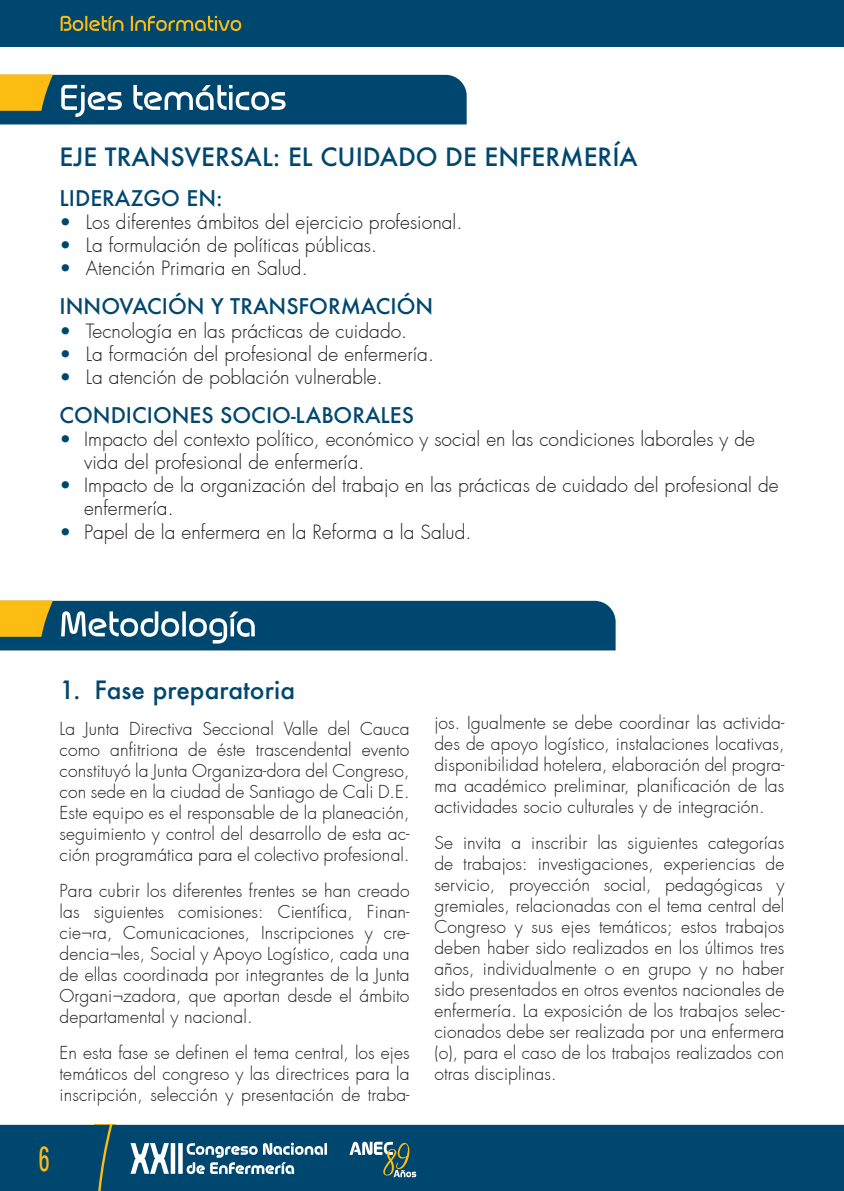
<style>
.page{position:relative;width:844px;height:1191px;background:#fff}
.page>*{position:absolute;margin:0;border:0;box-sizing:border-box;transform-origin:0 0}
.t1{font:condensed 35px "Univers LT Std";color:#fdbc12;scale:.7 1}
.t2{font:500 24.5px "Futura";color:#00476f}
.t3{font:500 21px "Futura";color:#00476f}
.t4{font:300 19.25px/23.1px "Futura";color:#231f20}
.t5{font:300 17.5px/21px "Futura";letter-spacing:.005em;color:#231f20;text-align:justify}
.s1{color:#00476f}
</style>
<div class="page">
<div style="left:0;top:0;width:843px;height:46px;background:#00476f"></div>
<div style="left:0;top:1124px;width:101px;height:67px;background:#00476f"></div>
<div style="left:101px;top:1124px;width:742px;height:67px;background:#00476f"></div>
<svg style="left:843px;top:1124px;width:1px;height:67px"></svg>
<svg style="left:130px;top:1142px;width:197px;height:32px"></svg>
<svg style="left:61px;top:16px;width:180px;height:15px"></svg>
<svg style="left:349px;top:1141px;width:67px;height:36px;background:#3f6f7f"></svg>
<svg style="left:0;top:74px;width:466px;height:50px;background:#2d6277"></svg>
<svg style="left:0;top:600px;width:615px;height:50px;background:#225c75"></svg>
<h2 class="t2" style="left:60px;top:140px;width:579px">EJE TRANSVERSAL: EL CUIDADO DE ENFERMERÍA</h2>
<p class="t3" style="left:60px;top:184px;width:164px">LIDERAZGO EN:</p>
<p class="t4" style="left:60px;top:211px;width:404px"><span class="s1">•</span> Los diferentes ámbitos del ejercicio profesional.</p>
<p class="t4" style="left:60px;top:234px;width:319px"><span class="s1">•</span> La formulación de políticas públicas.</p>
<p class="t4" style="left:60px;top:257px;width:249px"><span class="s1">•</span> Atención Primaria en Salud.</p>
<p class="t3" style="left:60px;top:292px;width:375px">INNOVACIÓN Y TRANSFORMACIÓN</p>
<p class="t4" style="left:60px;top:319px;width:349px"><span class="s1">•</span> Tecnología en las prácticas de cuidado.</p>
<p class="t4" style="left:60px;top:343px;width:376px"><span class="s1">•</span> La formación del profesional de enfermería.</p>
<p class="t4" style="left:60px;top:366px;width:324px"><span class="s1">•</span> La atención de población vulnerable.</p>
<p class="t3" style="left:60px;top:401px;width:356px">CONDICIONES SOCIO-LABORALES</p>
<p class="t4" style="left:84px;top:428px;width:672px;text-indent:-25px"><span class="s1">•</span> Impacto del contexto político, económico y social en las condiciones laborales y de vida del profesional de enfermería.</p>
<p class="t4" style="left:84px;top:474px;width:695px;text-indent:-25px"><span class="s1">•</span> Impacto de la organización del trabajo en las prácticas de cuidado del profesional de enfermería.</p>
<p class="t4" style="left:60px;top:520px;width:413px"><span class="s1">•</span> Papel de la enfermera en la Reforma a la Salud.</p>
<h2 class="t2" style="left:60px;top:673px;width:237px">1. Fase preparatoria</h2>
<p class="t5" style="left:60px;top:719px;width:351px">La Junta Directiva Seccional Valle del Cauca como anfitriona de éste trascendental evento constituyó la Junta Organiza-dora del Congreso, con sede en la ciudad de Santiago de Cali D.E.<br>Este equipo es el responsable de la planeación, seguimiento y control del desarrollo de esta ac&shy;ción programática para el colectivo profesional.</p>
<p class="t5" style="left:60px;top:880px;width:351px">Para cubrir los diferentes frentes se han creado las siguientes comisiones: Científica, Finan&shy;cie¬ra, Comunicaciones, Inscripciones y cre&shy;dencia¬les, Social y Apoyo Logístico, cada una de ellas coordinada por integrantes de la Junta Organi¬zadora, que aportan desde el ámbito departamental y nacional.</p>
<p class="t5" style="left:60px;top:1042px;width:351px">En esta fase se definen el tema central, los ejes temáticos del congreso y las directrices para la inscripción, selección y presentación de traba-</p>
<h1 class="t1" style="left:39px;top:1136px;width:17px">6</h1>
<p class="t5" style="left:434px;top:713px;width:351px">jos. Igualmente se debe coordinar las activida&shy;des de apoyo logístico, instalaciones locativas, disponibilidad hotelera, elaboración del progra&shy;ma académico preliminar, planificación de las actividades socio culturales y de integración.</p>
<p class="t5" style="left:434px;top:832px;width:351px">Se invita a inscribir las siguientes categorías de trabajos: investigaciones, experiencias de servicio, proyección social, pedagógicas y gremiales, relacionadas con el tema central del Congreso y sus ejes temáticos; estos trabajos deben haber sido realizados en los últimos tres años, individualmente o en grupo y no haber sido presentados en otros eventos nacionales de enfermería. La exposición de los trabajos selec&shy;cionados debe ser realizada por una enfermera (o), para el caso de los trabajos realizados con otras disciplinas.</p>
</div>
